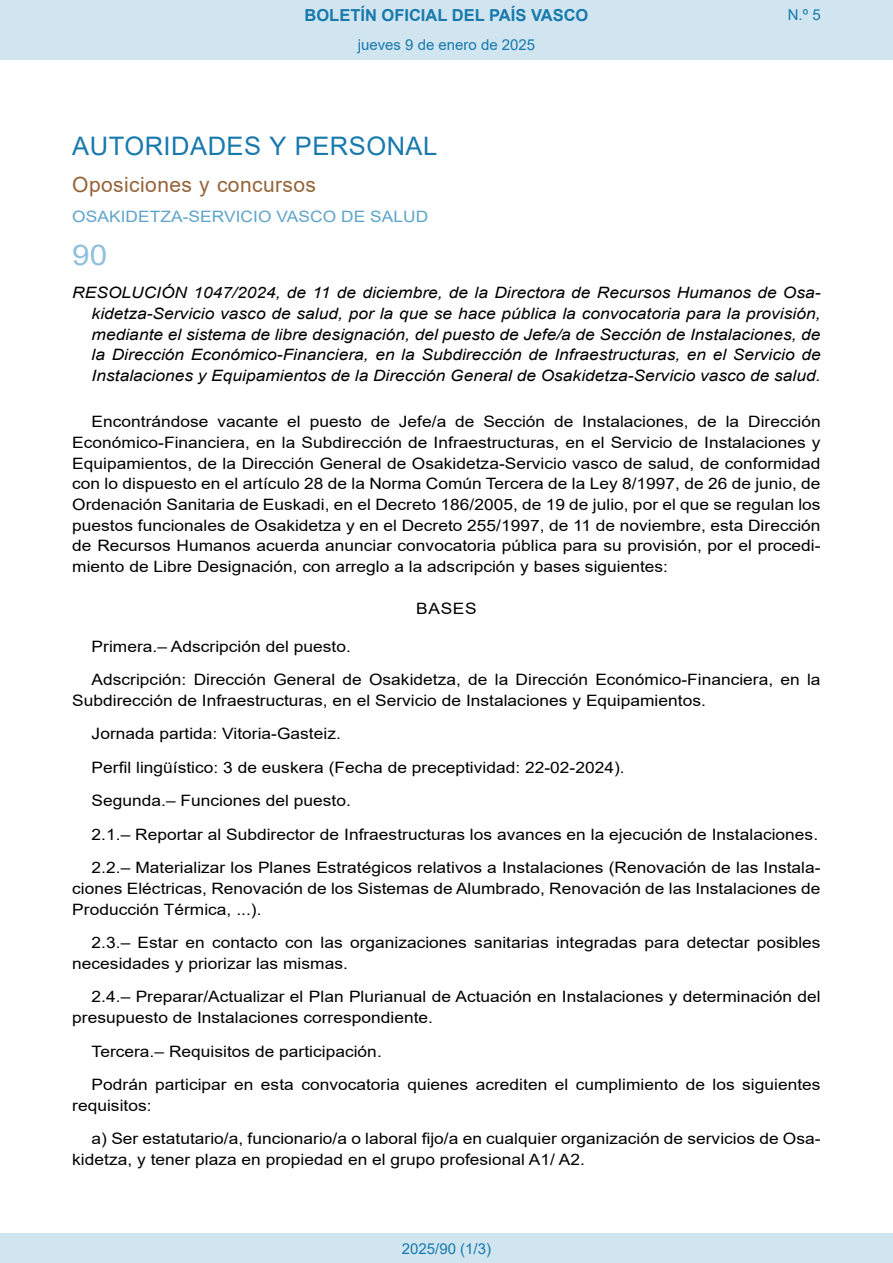
<style>
.page{position:relative;width:893px;height:1263px;background:#fff}
.page>*{position:absolute;margin:0;border:0;box-sizing:border-box;transform-origin:0 0}
.BOPVOrden{font:28.5px "Arial";color:#90c0db;scale:1.11 1}
.BOPVSeccion{font:25.5px "Arial";letter-spacing:.02em;color:#1879ad}
.BOPVSubseccion{font:21px "Arial";letter-spacing:.02em;color:#956338}
.t1{font:700 16.5px "Arial";color:#1879ad}
.BOPVDetalle{font:15.6px/20.7px "Arial";color:#000;scale:1.11 1}
.BOPVTitulo{font:italic 15.6px/20.7px "Arial";color:#000;text-align:justify;scale:1.11 1}
.BOPVOrganismo{font:15.6px "Arial";letter-spacing:.005em;color:#5ea4ca;scale:1.11 1}
.BOPVClave{font:15.6px "Arial";letter-spacing:.035em;color:#000;scale:1.11 1}
.Paginacion_Centro{font:15px "Arial";color:#1879ad}
</style>
<div class="page">
<div style="left:0;top:0;width:893px;height:60px;background:#d0e5f0"></div>
<div style="left:0;top:1233px;width:893px;height:30px;background:#d0e5f0"></div>
<p class="t1" style="left:305px;top:3px;width:285px">BOLETÍN OFICIAL DEL PAÍS VASCO</p>
<p class="Paginacion_Centro" style="left:358px;top:35px;width:179px">jueves 9 de enero de 2025</p>
<p class="Paginacion_Centro" style="left:788px;top:5px;width:34px">N.º 5</p>
<p class="BOPVSeccion" style="left:72px;top:128px;width:366px">AUTORIDADES Y PERSONAL</p>
<p class="BOPVSubseccion" style="left:72px;top:170px;width:245px">Oposiciones y concursos</p>
<p class="BOPVOrganismo" style="left:72px;top:206px;width:322px">OSAKIDETZA-SERVICIO VASCO DE SALUD</p>
<p class="BOPVOrden" style="left:72px;top:235px;width:33px">90</p>
<p class="BOPVTitulo" style="left:92px;top:283px;width:658px;text-indent:-19px">RESOLUCIÓN 1047/2024, de 11 de diciembre, de la Directora de Recursos Humanos de Osa&shy;kidetza-Servicio vasco de salud, por la que se hace pública la convocatoria para la provisión, mediante el sistema de libre designación, del puesto de Jefe/a de Sección de Instalaciones, de la Dirección Económico-Financiera, en la Subdirección de Infraestructuras, en el Servicio de Instalaciones y Equipamientos de la Dirección General de Osakidetza-Servicio vasco de salud.</p>
<p class="BOPVDetalle" style="left:72px;top:411px;width:676px;text-align:justify;text-indent:19px">Encontrándose vacante el puesto de Jefe/a de Sección de Instalaciones, de la Dirección Económico-Financiera, en la Subdirección de Infraestructuras, en el Servicio de Instalaciones y Equipamientos, de la Dirección General de Osakidetza-Servicio vasco de salud, de conformidad con lo dispuesto en el artículo 28 de la Norma Común Tercera de la Ley 8/1997, de 26 de junio, de Ordenación Sanitaria de Euskadi, en el Decreto 186/2005, de 19 de julio, por el que se regulan los puestos funcionales de Osakidetza y en el Decreto 255/1997, de 11 de noviembre, esta Dirección de Recursos Humanos acuerda anunciar convocatoria pública para su provisión, por el procedi&shy;miento de Libre Designación, con arreglo a la adscripción y bases siguientes:</p>
<p class="BOPVClave" style="left:416px;top:598px;width:56px">BASES</p>
<p class="BOPVDetalle" style="left:92px;top:636px;width:235px">Primera.– Adscripción del puesto.</p>
<p class="BOPVDetalle" style="left:72px;top:669px;width:676px;text-indent:19px">Adscripción: Dirección General de Osakidetza, de la Dirección Económico-Financiera, en la<br>Subdirección de Infraestructuras, en el Servicio de Instalaciones y Equipamientos.</p>
<p class="BOPVDetalle" style="left:92px;top:723px;width:226px">Jornada partida: Vitoria-Gasteiz.</p>
<p class="BOPVDetalle" style="left:92px;top:757px;width:482px">Perfil lingüístico: 3 de euskera (Fecha de preceptividad: 22-02-2024).</p>
<p class="BOPVDetalle" style="left:92px;top:790px;width:235px">Segunda.– Funciones del puesto.</p>
<p class="BOPVDetalle" style="left:92px;top:824px;width:656px">2.1.– Reportar al Subdirector de Infraestructuras los avances en la ejecución de Instalaciones.</p>
<p class="BOPVDetalle" style="left:72px;top:857px;width:676px;text-align:justify;text-indent:19px">2.2.– Materializar los Planes Estratégicos relativos a Instalaciones (Renovación de las Instala&shy;ciones Eléctricas, Renovación de los Sistemas de Alumbrado, Renovación de las Instalaciones de Producción Térmica, ...).</p>
<p class="BOPVDetalle" style="left:72px;top:932px;width:676px;text-indent:19px">2.3.– Estar en contacto con las organizaciones sanitarias integradas para detectar posibles necesidades y priorizar las mismas.</p>
<p class="BOPVDetalle" style="left:72px;top:986px;width:676px;text-indent:19px">2.4.– Preparar/Actualizar el Plan Plurianual de Actuación en Instalaciones y determinación del presupuesto de Instalaciones correspondiente.</p>
<p class="BOPVDetalle" style="left:92px;top:1040px;width:263px">Tercera.– Requisitos de participación.</p>
<p class="BOPVDetalle" style="left:72px;top:1074px;width:676px;text-indent:19px">Podrán participar en esta convocatoria quienes acrediten el cumplimiento de los siguientes requisitos:</p>
<p class="BOPVDetalle" style="left:72px;top:1128px;width:676px;text-indent:19px">a) Ser estatutario/a, funcionario/a o laboral fijo/a en cualquier organización de servicios de Osa&shy;kidetza, y tener plaza en propiedad en el grupo profesional A1/ A2.</p>
<p class="Paginacion_Centro" style="left:402px;top:1238px;width:91px">2025/90 (1/3)</p>
</div>
